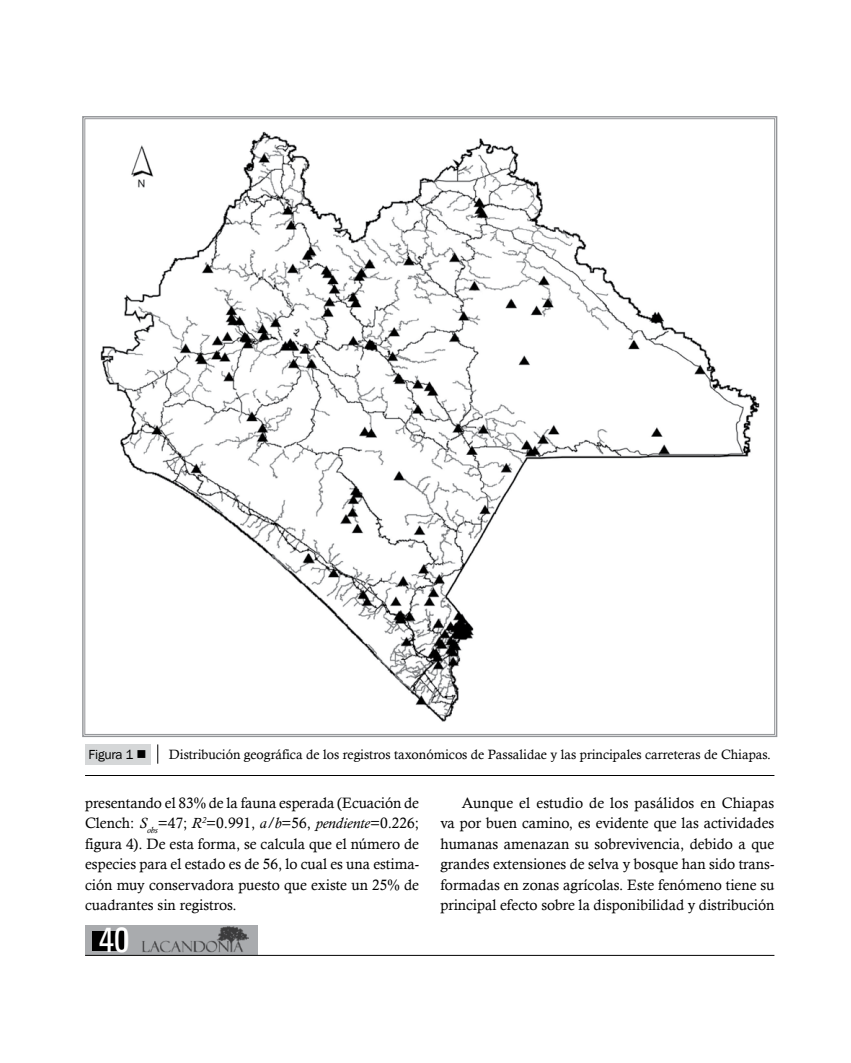
<style>
.page{position:relative;width:851px;height:1063px;background:#fff}
.page>*{position:absolute;margin:0;border:0;box-sizing:border-box;transform-origin:0 0}
.t1{font:condensed 34.5px "Univers";color:#fff}
.t2{font:15px/20.4px "Calisto";color:#000;text-align:justify}
.t3{font:13.5px "Calisto";color:#000}
.t4{font:13.5px "Franklin Gothic";letter-spacing:-.02em;color:#000}
.s1{font-style:italic}
</style>
<div class="page">
<div style="left:85px;top:925px;width:173px;height:30px;background:#a9abae"></div>
<div style="left:92px;top:931px;width:31px;height:19px;background:#000"></div>
<hr style="left:85px;top:955px;width:689px;height:1px;background:#000">
<img style="left:142px;top:926px;width:106px;height:26px">
<svg style="left:84px;top:118px;width:691px;height:617px"></svg>
<div style="left:85px;top:744px;width:66px;height:20px;background:#d5d7d8"></div>
<svg style="left:157px;top:744px;width:1px;height:20px"></svg>
<hr style="left:85px;top:775px;width:689px;height:1px;background:#000">
<p class="t4" style="left:89px;top:747px;width:59px">Figura 1 ■</p>
<p class="t3" style="left:169px;top:746px;width:603px">Distribución geográfica de los registros taxonómicos de Passalidae y las principales carreteras de Chiapas.</p>
<p class="t2" style="left:85px;top:793px;width:335px">presentando el 83% de la fauna esperada (Ecuación de Clench: <span class="s1">S</span><sub>obs</sub>=47; <span class="s1">R</span><sup>2</sup>=0.991, <span class="s1">a/b</span>=56, <span class="s1">pendiente</span>=0.226; figura 4). De esta forma, se calcula que el número de especies para el estado es de 56, lo cual es una estima&shy;ción muy conservadora puesto que existe un 25% de cuadrantes sin registros.</p>
<p class="t2" style="left:440px;top:793px;width:335px;text-indent:21px">Aunque el estudio de los pasálidos en Chiapas va por buen camino, es evidente que las actividades humanas amenazan su sobrevivencia, debido a que grandes extensiones de selva y bosque han sido trans&shy;formadas en zonas agrícolas. Este fenómeno tiene su principal efecto sobre la disponibilidad y distribución</p>
<h1 class="t1" style="left:99px;top:918px;width:32px">40</h1>
</div>
